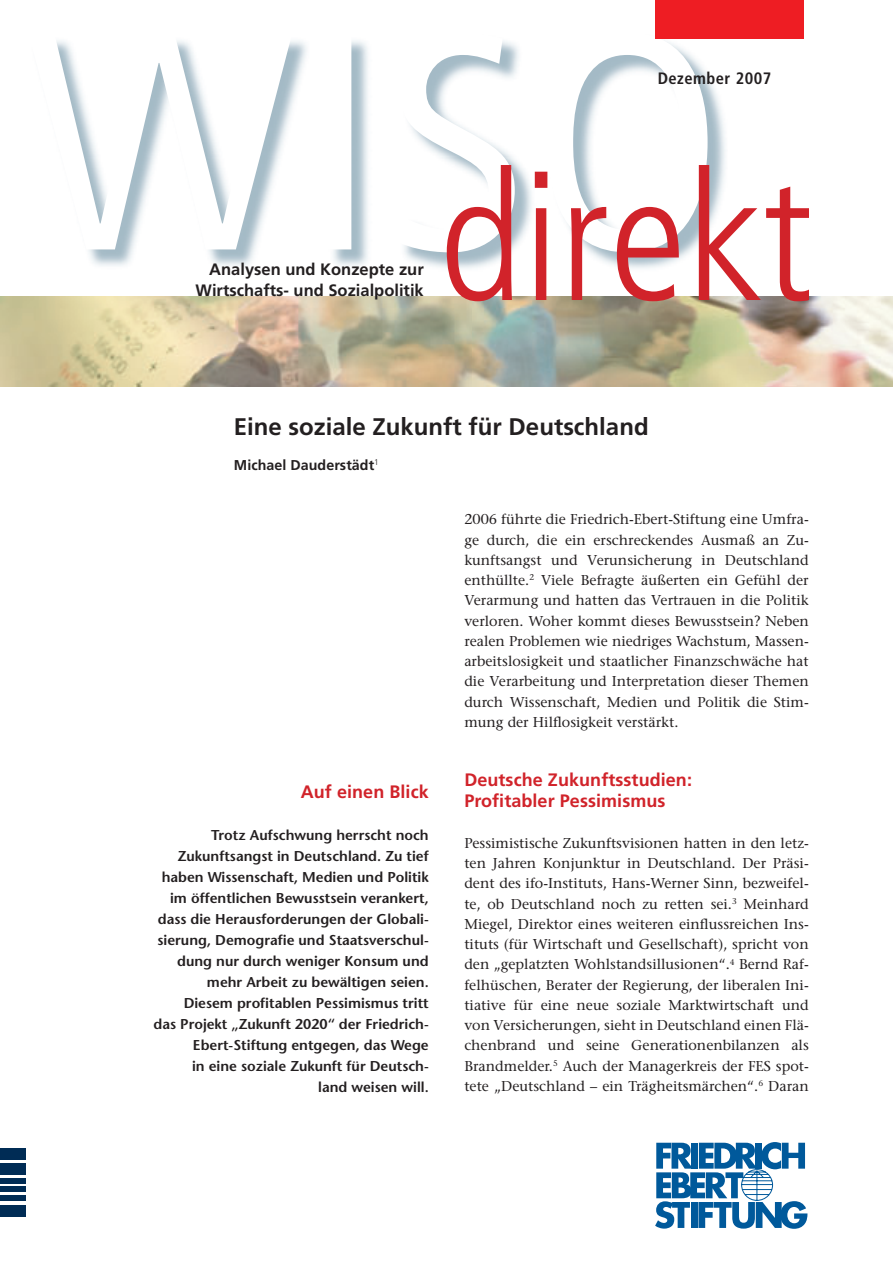
<style>
.page{position:relative;width:893px;height:1263px;background:#fff}
.page>*{position:absolute;margin:0;border:0;box-sizing:border-box;transform-origin:0 0}
.t1{font:300 condensed 180px "Frutiger";color:#d1232a}
.t2{font:700 24px "Frutiger";color:#231f20}
.t3{font:700 18px/21.6px "Frutiger";letter-spacing:.005em;color:#d1232a}
.t4{font:700 16.5px/21px "Frutiger";color:#231f20;text-align:right}
.t5{font:700 condensed 16.5px "Frutiger";letter-spacing:.03em;color:#231f20}
.t6{font:14.25px/20.2px "Stone Serif";color:#231f20;text-align:justify}
.t7{font:600 14.25px/21px "Stone Sans";color:#231f20;text-align:right}
.t8{font:700 14.25px "Frutiger";letter-spacing:.005em;color:#231f20}
</style>
<div class="page">
<div style="left:0;top:1149px;width:26px;height:11px;background:#002c55"></div>
<div style="left:0;top:1206px;width:26px;height:11px;background:#002c55"></div>
<div style="left:0;top:1164px;width:26px;height:11px;background:#002c55"></div>
<hr style="left:0;top:1179px;width:26px;height:4px;background:#002c55">
<div style="left:0;top:1187px;width:26px;height:5px;background:#002c55"></div>
<hr style="left:0;top:1196px;width:26px;height:4px;background:#002c55">
<img style="left:0;top:296px;width:893px;height:91px">
<svg style="left:655px;top:1142px;width:152px;height:87px"></svg>
<div style="left:0;top:1148px;width:26px;height:11px;background:#002c55"></div>
<div style="left:0;top:1205px;width:26px;height:11px;background:#002c55"></div>
<div style="left:0;top:1163px;width:26px;height:11px;background:#002c55"></div>
<hr style="left:0;top:1178px;width:26px;height:4px;background:#002c55">
<hr style="left:0;top:1195px;width:26px;height:4px;background:#002c55">
<img style="left:89px;top:38px;width:638px;height:231px">
<svg style="left:57px;top:38px;width:651px;height:214px"></svg>
<div style="left:655px;top:0;width:149px;height:38px;background:#ee1d23"></div>
<p class="t5" style="left:658px;top:72px;width:115px">Dezember 2007</p>
<p class="t4" style="left:196px;top:260px;width:230px">Analysen und Konzepte zur<br>Wirtschafts- und Sozialpolitik</p>
<p class="t1" style="left:439px;top:165px;width:375px">direkt</p>
<p class="t2" style="left:234px;top:417px;width:416px">Eine soziale Zukunft für Deutschland</p>
<p class="t8" style="left:234px;top:459px;width:147px">Michael Dauderstädt<sup>1</sup></p>
<p class="t3" style="left:301px;top:783px;width:130px">Auf einen Blick</p>
<p class="t7" style="left:153px;top:825px;width:277px">Trotz Aufschwung herrscht noch Zukunftsangst in Deutschland. Zu tief haben Wissenschaft, Medien und Politik im öffentlichen Bewusstsein verankert, dass die Herausforderungen der Globali&shy;sierung, Demografie und Staatsverschul&shy;dung nur durch weniger Konsum und mehr Arbeit zu bewältigen seien.<br>Diesem profitablen Pessimismus tritt<br>das Projekt „Zukunft 2020“ der Friedrich-Ebert-Stiftung entgegen, das Wege<br>in eine soziale Zukunft für Deutsch-<br>land weisen will.</p>
<p class="t6" style="left:464px;top:511px;width:346px">2006 führte die Friedrich-Ebert-Stiftung eine Umfra&shy;ge durch, die ein erschreckendes Ausmaß an Zu&shy;kunftsangst und Verunsicherung in Deutschland enthüllte.<sup>2</sup> Viele Befragte äußerten ein Gefühl der Verarmung und hatten das Vertrauen in die Politik verloren. Woher kommt dieses Bewusstsein? Neben realen Problemen wie niedriges Wachstum, Massen&shy;arbeitslosigkeit und staatlicher Finanzschwäche hat die Verarbeitung und Interpretation dieser Themen durch Wissenschaft, Medien und Politik die Stim&shy;mung der Hilflosigkeit verstärkt.</p>
<p class="t3" style="left:464px;top:770px;width:229px">Deutsche Zukunftsstudien:<br>Profitabler Pessimismus</p>
<p class="t6" style="left:464px;top:834px;width:346px">Pessimistische Zukunftsvisionen hatten in den letz&shy;ten Jahren Konjunktur in Deutschland. Der Präsi&shy;dent des ifo-Instituts, Hans-Werner Sinn, bezweifel&shy;te, ob Deutschland noch zu retten sei.<sup>3</sup> Meinhard Miegel, Direktor eines weiteren einflussreichen Ins&shy;tituts (für Wirtschaft und Gesellschaft), spricht von den „geplatzten Wohlstandsillusionen“.<sup>4</sup> Bernd Raf&shy;felhüschen, Berater der Regierung, der liberalen Ini&shy;tiative für eine neue soziale Marktwirtschaft und von Versicherungen, sieht in Deutschland einen Flä&shy;chenbrand und seine Generationenbilanzen als Brandmelder.<sup>5</sup> Auch der Managerkreis der FES spot&shy;tete „Deutschland – ein Trägheitsmärchen“.<sup>6</sup> Daran</p>
</div>
